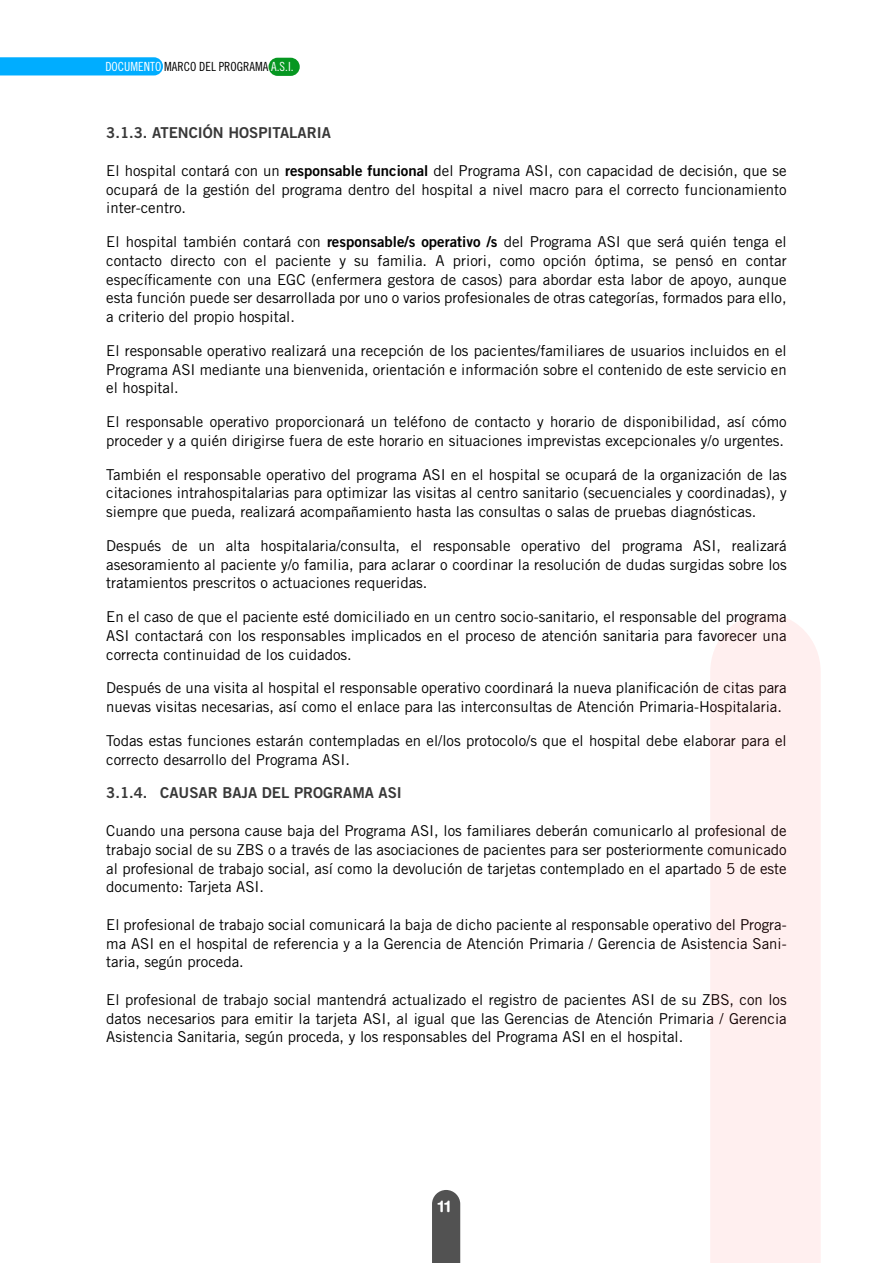
<style>
.page{position:relative;width:893px;height:1263px;background:#fff}
.page>*{position:absolute;margin:0;border:0;box-sizing:border-box;transform-origin:0 0}
.t1{font:700 16.05px "Helvetica Rounded LT Std";color:#fff}
.t2{font:15px/18.8px "Trade Gothic LT Std";color:#000;text-align:justify}
.t3{font:15px "Trade Gothic LT Std Bd 2";color:#383838}
.t4{font:12.6px "Trade Gothic LT Std Cn 18";color:#000}
.s1{color:#fff}
.s2{font-family:"Trade Gothic LT Std Bd 2"}
</style>
<div class="page">
<div style="left:0;top:57px;width:163px;height:18px;background:#00adff"></div>
<div style="left:432px;top:1190px;width:28px;height:73px;background:#525252"></div>
<div style="left:269px;top:58px;width:31px;height:18px;background:#069721;border-radius:9px"></div>
<div style="left:710px;top:614px;width:111px;height:649px;background:#ffefef"></div>
<p class="t4" style="left:105px;top:62px;width:190px"><span class="s1">DOCUMENTO</span> MARCO DEL PROGRAMA <span class="s1">A.S.I.</span></p>
<p class="t3" style="left:106px;top:128px;width:226px">3.1.3. ATENCIÓN HOSPITALARIA</p>
<p class="t2" style="left:106px;top:163px;width:682px">El hospital contará con un <span class="s2">responsable funcional</span> del Programa ASI, con capacidad de decisión, que se ocupará de la gestión del programa dentro del hospital a nivel macro para el correcto funcionamiento inter-centro.</p>
<p class="t2" style="left:106px;top:234px;width:682px">El hospital también contará con <span class="s2">responsable/s operativo /s</span> del Programa ASI que será quién tenga el contacto directo con el paciente y su familia. A priori, como opción óptima, se pensó en contar específicamente con una EGC (enfermera gestora de casos) para abordar esta labor de apoyo, aunque esta función puede ser desarrollada por uno o varios profesionales de otras categorías, formados para ello, a criterio del propio hospital.</p>
<p class="t2" style="left:106px;top:343px;width:682px">El responsable operativo realizará una recepción de los pacientes/familiares de usuarios incluidos en el Programa ASI mediante una bienvenida, orientación e información sobre el contenido de este servicio en el hospital.</p>
<p class="t2" style="left:106px;top:414px;width:682px">El responsable operativo proporcionará un teléfono de contacto y horario de disponibilidad, así cómo proceder y a quién dirigirse fuera de este horario en situaciones imprevistas excepcionales y/o urgentes.</p>
<p class="t2" style="left:106px;top:467px;width:682px">También el responsable operativo del programa ASI en el hospital se ocupará de la organización de las citaciones intrahospitalarias para optimizar las visitas al centro sanitario (secuenciales y coordinadas), y siempre que pueda, realizará acompañamiento hasta las consultas o salas de pruebas diagnósticas.</p>
<p class="t2" style="left:106px;top:538px;width:682px">Después de un alta hospitalaria/consulta, el responsable operativo del programa ASI, realizará asesoramiento al paciente y/o familia, para aclarar o coordinar la resolución de dudas surgidas sobre los tratamientos prescritos o actuaciones requeridas.</p>
<p class="t2" style="left:106px;top:609px;width:682px">En el caso de que el paciente esté domiciliado en un centro socio-sanitario, el responsable del programa ASI contactará con los responsables implicados en el proceso de atención sanitaria para favorecer una correcta continuidad de los cuidados.</p>
<p class="t2" style="left:106px;top:681px;width:682px">Después de una visita al hospital el responsable operativo coordinará la nueva planificación de citas para nuevas visitas necesarias, así como el enlace para las interconsultas de Atención Primaria-Hospitalaria.</p>
<p class="t2" style="left:106px;top:733px;width:682px">Todas estas funciones estarán contempladas en el/los protocolo/s que el hospital debe elaborar para el correcto desarrollo del Programa ASI.</p>
<p class="t3" style="left:106px;top:788px;width:297px">3.1.4. CAUSAR BAJA DEL PROGRAMA ASI</p>
<p class="t2" style="left:106px;top:823px;width:682px">Cuando una persona cause baja del Programa ASI, los familiares deberán comunicarlo al profesional de trabajo social de su ZBS o a través de las asociaciones de pacientes para ser posteriormente comunicado al profesional de trabajo social, así como la devolución de tarjetas contemplado en el apartado 5 de este documento: Tarjeta ASI.</p>
<p class="t2" style="left:106px;top:917px;width:682px">El profesional de trabajo social comunicará la baja de dicho paciente al responsable operativo del Progra&shy;ma ASI en el hospital de referencia y a la Gerencia de Atención Primaria / Gerencia de Asistencia Sani&shy;taria, según proceda.</p>
<p class="t2" style="left:106px;top:992px;width:682px">El profesional de trabajo social mantendrá actualizado el registro de pacientes ASI de su ZBS, con los datos necesarios para emitir la tarjeta ASI, al igual que las Gerencias de Atención Primaria / Gerencia Asistencia Sanitaria, según proceda, y los responsables del Programa ASI en el hospital.</p>
<p class="t1" style="left:438px;top:1200px;width:15px">11</p>
</div>
